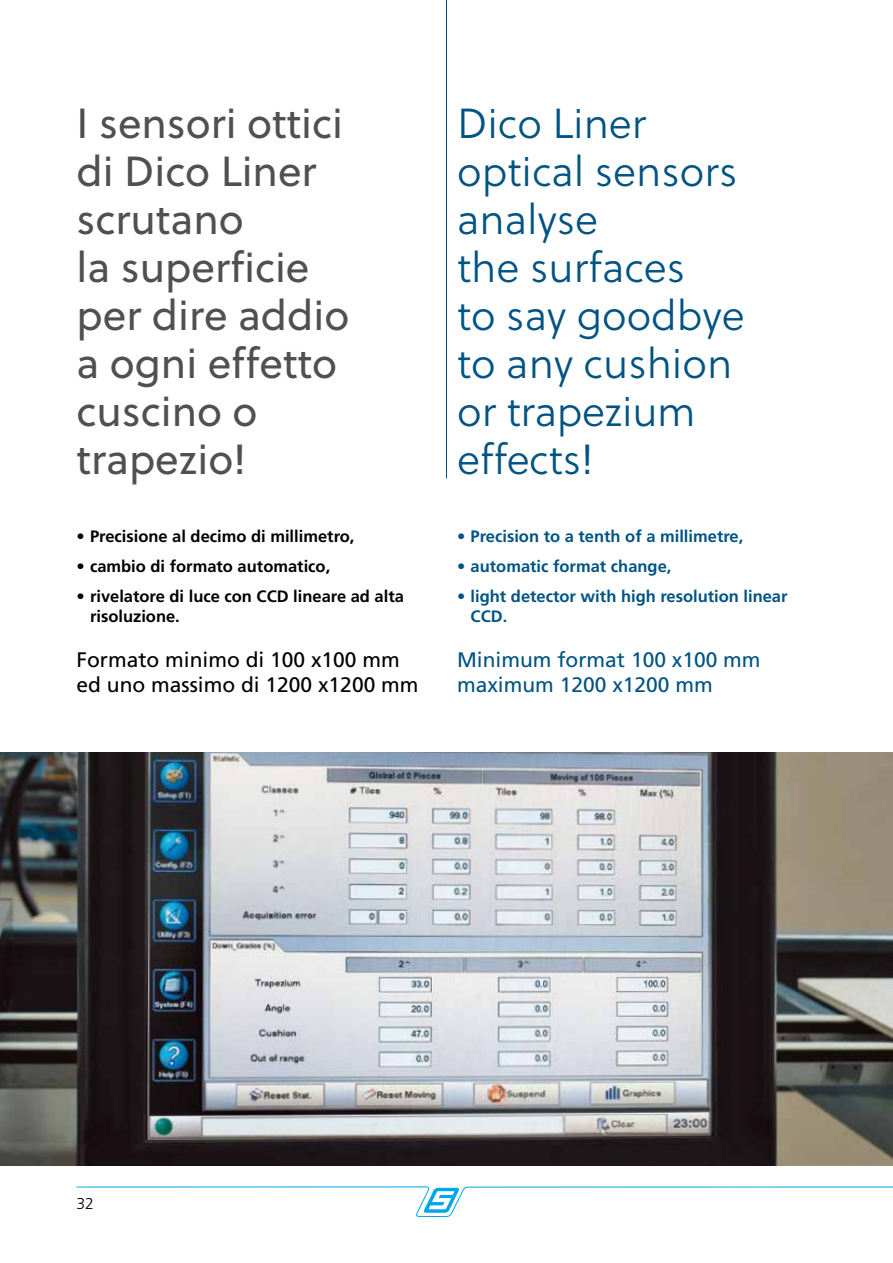
<style>
.page{position:relative;width:893px;height:1263px;background:#fff}
.page>*{position:absolute;margin:0;border:0;box-sizing:border-box;transform-origin:0 0}
.t1{font:42px/48px "Soleil";color:#504f53}
.t2{font:42px/48px "Soleil Lt";color:#005383}
.t3{font:21px/25.2px "Frutiger LT Std";color:#000}
.t4{font:21px/25.2px "Frutiger LT Std";color:#005383}
.t5{font:700 16.5px/19.8px "Frutiger LT Std";color:#000}
.t6{font:700 16.5px/19.8px "Frutiger LT Std";color:#005383}
.t7{font:300 15.75px "Frutiger LT Std";color:#000}
</style>
<div class="page">
<svg style="left:76px;top:1186px;width:817px;height:31px"></svg>
<hr style="left:446px;top:0;width:1px;height:478px;background:#005383">
<img style="left:0;top:753px;width:893px;height:412px">
<h1 class="t1" style="left:77px;top:98px;width:274px">I sensori ottici di Dico Liner scrutano<br>la superficie per dire addio a ogni effetto cuscino o trapezio!</h1>
<h1 class="t2" style="left:457px;top:99px;width:289px">Dico Liner optical sensors analyse<br>the surfaces<br>to say goodbye to any cushion or trapezium effects!</h1>
<p class="t5" style="left:77px;top:526px;width:279px">• Precisione al decimo di millimetro,</p>
<p class="t5" style="left:77px;top:556px;width:255px">• cambio di formato automatico,</p>
<p class="t5" style="left:90px;top:587px;width:315px;text-indent:-13px">• rivelatore di luce con CCD lineare ad alta risoluzione.</p>
<p class="t3" style="left:77px;top:647px;width:343px">Formato minimo di 100 x100 mm ed uno massimo di 1200 x1200 mm</p>
<p class="t6" style="left:457px;top:526px;width:288px">• Precision to a tenth of a millimetre,</p>
<p class="t6" style="left:457px;top:556px;width:216px">• automatic format change,</p>
<p class="t6" style="left:471px;top:587px;width:318px;text-indent:-13px">• light detector with high resolution linear<br>CCD.</p>
<p class="t4" style="left:457px;top:647px;width:305px">Minimum format 100 x100 mm maximum 1200 x1200 mm</p>
<p class="t7" style="left:77px;top:1194px;width:19px">32</p>
</div>
